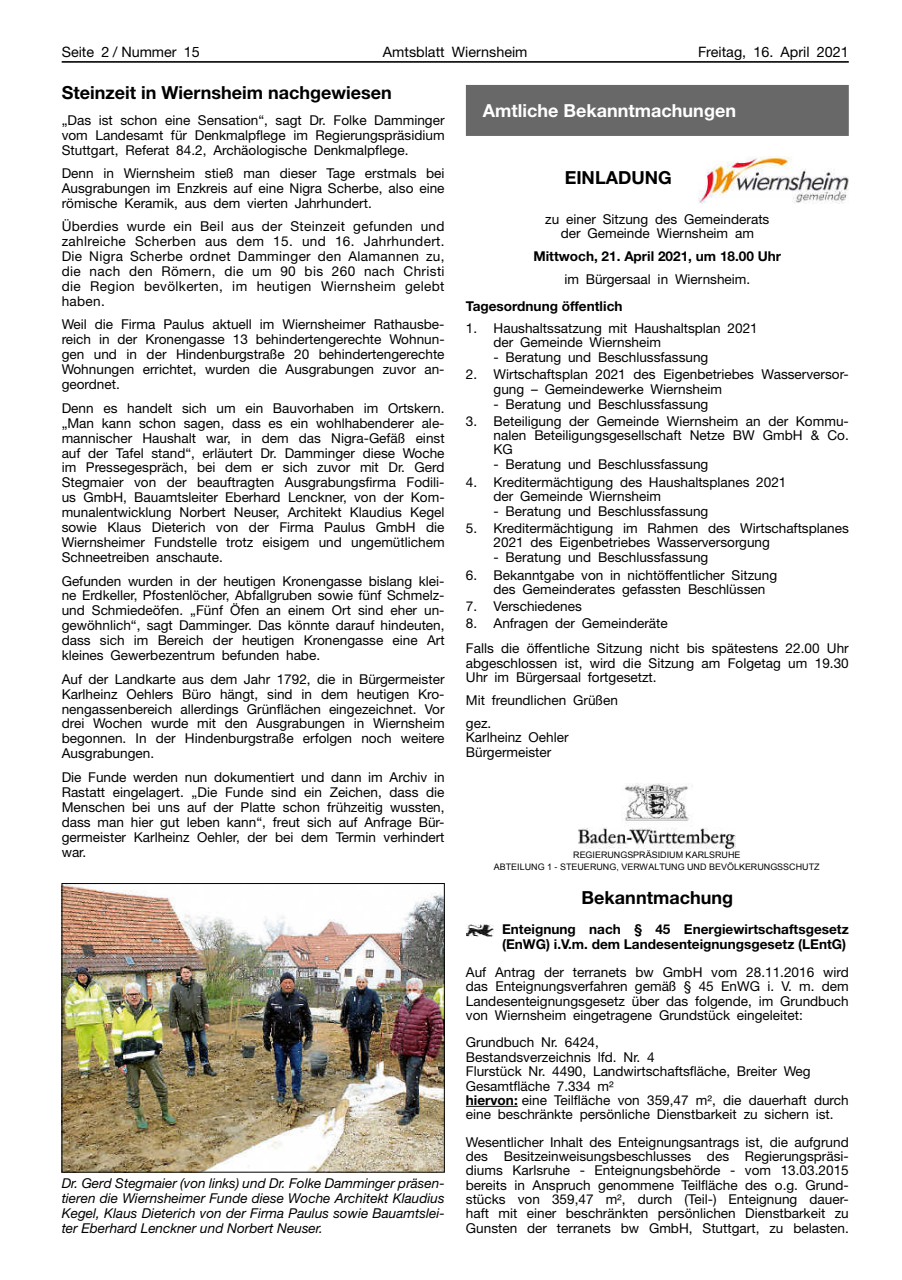
<style>
.page{position:relative;width:902px;height:1280px;background:#fff}
.page>*{position:absolute;margin:0;border:0;box-sizing:border-box;transform-origin:0 0}
.t1{font:700 18px "Helvetica Neue";color:#000}
.t2{font:700 18px "Helvetica Neue";color:#fff}
.t3{font:14.4px "Helvetica Neue";color:#000}
.t4{font:13.65px/15px "Helvetica Neue";color:#000;text-align:justify}
.t5{font:italic 13.65px/15px "Helvetica Neue";color:#000;text-align:justify}
.t6{font:700 13.65px/14.4px "Helvetica Neue";color:#000}
.t7{font:9px/11.9px "Arial";color:#030303;text-align:center}
.s1{font-weight:700}
</style>
<div class="page">
<hr style="left:62px;top:61px;width:786px;height:2px;background:#000">
<img style="left:64px;top:885px;width:378px;height:285px">
<div style="left:62px;top:883px;width:382px;height:289px;border:1px solid #000"></div>
<div style="left:466px;top:85px;width:382px;height:51px;background:#676867"></div>
<hr style="left:466px;top:1106px;width:51px;height:1px;background:#000">
<img style="left:698px;top:157px;width:150px;height:47px">
<img style="left:578px;top:784px;width:157px;height:65px">
<img style="left:466px;top:924px;width:27px;height:12px">
<p class="t3" style="left:62px;top:43px;width:140px">Seite 2 / Nummer 15</p>
<p class="t3" style="left:383px;top:43px;width:146px">Amtsblatt Wiernsheim</p>
<p class="t3" style="left:698px;top:43px;width:152px">Freitag, 16. April 2021</p>
<h1 class="t1" style="left:62px;top:82px;width:331px">Steinzeit in Wiernsheim nachgewiesen</h1>
<p class="t4" style="left:62px;top:112px;width:384px">„Das ist schon eine Sensation“, sagt Dr. Folke Damminger vom Landesamt für Denkmalpflege im Regierungspräsidium Stuttgart, Referat 84.2, Archäologische Denkmalpflege.</p>
<p class="t4" style="left:62px;top:165px;width:384px">Denn in Wiernsheim stieß man dieser Tage erstmals bei Ausgrabungen im Enzkreis auf eine Nigra Scherbe, also eine römische Keramik, aus dem vierten Jahrhundert.</p>
<p class="t4" style="left:62px;top:219px;width:384px">Überdies wurde ein Beil aus der Steinzeit gefunden und zahlreiche Scherben aus dem 15. und 16. Jahrhundert.<br>Die Nigra Scherbe ordnet Damminger den Alamannen zu, die nach den Römern, die um 90 bis 260 nach Christi die Region bevölkerten, im heutigen Wiernsheim gelebt haben.</p>
<p class="t4" style="left:62px;top:317px;width:384px">Weil die Firma Paulus aktuell im Wiernsheimer Rathausbe&shy;reich in der Kronengasse 13 behindertengerechte Wohnun&shy;gen und in der Hindenburgstraße 20 behindertengerechte Wohnungen errichtet, wurden die Ausgrabungen zuvor an&shy;geordnet.</p>
<p class="t4" style="left:62px;top:400px;width:384px">Denn es handelt sich um ein Bauvorhaben im Ortskern. „Man kann schon sagen, dass es ein wohlhabenderer ale&shy;mannischer Haushalt war, in dem das Nigra-Gefäß einst auf der Tafel stand“, erläutert Dr. Damminger diese Woche im Pressegespräch, bei dem er sich zuvor mit Dr. Gerd Stegmaier von der beauftragten Ausgrabungsfirma Fodili&shy;us GmbH, Bauamtsleiter Eberhard Lenckner, von der Kom&shy;munalentwicklung Norbert Neuser, Architekt Klaudius Kegel sowie Klaus Dieterich von der Firma Paulus GmbH die Wiernsheimer Fundstelle trotz eisigem und ungemütlichem Schneetreiben anschaute.</p>
<p class="t4" style="left:62px;top:573px;width:384px">Gefunden wurden in der heutigen Kronengasse bislang klei&shy;ne Erdkeller, Pfostenlöcher, Abfallgruben sowie fünf Schmelz&shy;und Schmiedeöfen. „Fünf Öfen an einem Ort sind eher un&shy;gewöhnlich“, sagt Damminger. Das könnte darauf hindeuten, dass sich im Bereich der heutigen Kronengasse eine Art kleines Gewerbezentrum befunden habe.</p>
<p class="t4" style="left:62px;top:671px;width:384px">Auf der Landkarte aus dem Jahr 1792, die in Bürgermeister Karlheinz Oehlers Büro hängt, sind in dem heutigen Kro&shy;nengassenbereich allerdings Grünflächen eingezeichnet. Vor drei Wochen wurde mit den Ausgrabungen in Wiernsheim begonnen. In der Hindenburgstraße erfolgen noch weitere Ausgrabungen.</p>
<p class="t4" style="left:62px;top:769px;width:384px">Die Funde werden nun dokumentiert und dann im Archiv in Rastatt eingelagert. „Die Funde sind ein Zeichen, dass die Menschen bei uns auf der Platte schon frühzeitig wussten, dass man hier gut leben kann“, freut sich auf Anfrage Bür&shy;germeister Karlheinz Oehler, der bei dem Termin verhindert war.</p>
<h1 class="t2" style="left:483px;top:100px;width:254px">Amtliche Bekanntmachungen</h1>
<h1 class="t1" style="left:564px;top:166px;width:108px">EINLADUNG</h1>
<p class="t4" style="left:545px;top:212px;width:226px;line-height:14.4px;text-align:center">zu einer Sitzung des Gemeinderats der Gemeinde Wiernsheim am</p>
<p class="t6" style="left:533px;top:249px;width:249px">Mittwoch, 21. April 2021, um 18.00 Uhr</p>
<p class="t4" style="left:564px;top:272px;width:187px">im Bürgersaal in Wiernsheim.</p>
<p class="t6" style="left:466px;top:299px;width:158px">Tagesordnung öffentlich</p>
<p class="t4" style="left:493px;top:320px;width:266px;line-height:14.4px;text-indent:-28px">1. Haushaltssatzung mit Haushaltsplan 2021 der Gemeinde Wiernsheim</p>
<p class="t4" style="left:493px;top:349px;width:216px">- Beratung und Beschlussfassung</p>
<p class="t4" style="left:493px;top:367px;width:357px;line-height:14.4px;text-indent:-28px">2. Wirtschaftsplan 2021 des Eigenbetriebes Wasserversor&shy;gung – Gemeindewerke Wiernsheim</p>
<p class="t4" style="left:493px;top:396px;width:216px">- Beratung und Beschlussfassung</p>
<p class="t4" style="left:493px;top:413px;width:357px;line-height:14.4px;text-indent:-28px">3. Beteiligung der Gemeinde Wiernsheim an der Kommu&shy;nalen Beteiligungsgesellschaft Netze BW GmbH &amp; Co.<br>KG</p>
<p class="t4" style="left:493px;top:457px;width:216px">- Beratung und Beschlussfassung</p>
<p class="t4" style="left:493px;top:474px;width:294px;line-height:14.4px;text-indent:-28px">4. Kreditermächtigung des Haushaltsplanes 2021 der Gemeinde Wiernsheim</p>
<p class="t4" style="left:493px;top:503px;width:216px">- Beratung und Beschlussfassung</p>
<p class="t4" style="left:493px;top:521px;width:357px;line-height:14.4px;text-indent:-28px">5. Kreditermächtigung im Rahmen des Wirtschaftsplanes<br>2021 des Eigenbetriebes Wasserversorgung</p>
<p class="t4" style="left:493px;top:550px;width:216px">- Beratung und Beschlussfassung</p>
<p class="t4" style="left:493px;top:567px;width:285px;line-height:14.4px;text-indent:-28px">6. Bekanntgabe von in nichtöffentlicher Sitzung des Gemeinderates gefassten Beschlüssen</p>
<p class="t4" style="left:466px;top:598px;width:117px">7. Verschiedenes</p>
<p class="t4" style="left:466px;top:611px;width:384px;line-height:25px">8. Anfragen der Gemeinderäte<br>Falls die öffentliche Sitzung nicht bis spätestens 22.00 Uhr</p>
<p class="t4" style="left:466px;top:655px;width:384px;line-height:14.4px">abgeschlossen ist, wird die Sitzung am Folgetag um 19.30<br>Uhr im Bürgersaal fortgesetzt.</p>
<p class="t4" style="left:466px;top:688px;width:154px;line-height:23px">Mit freundlichen Grüßen gez.</p>
<p class="t4" style="left:466px;top:730px;width:104px;line-height:14.4px">Karlheinz Oehler<br>Bürgermeister</p>
<p class="t7" style="left:494px;top:849px;width:327px">REGIERUNGSPRÄSIDIUM KARLSRUHE<br>ABTEILUNG 1 - STEUERUNG, VERWALTUNG UND BEVÖLKERUNGSSCHUTZ</p>
<h1 class="t1" style="left:581px;top:886px;width:153px">Bekanntmachung</h1>
<p class="t6" style="left:502px;top:922px;width:348px">Enteignung nach § 45 Energiewirtschaftsgesetz (EnWG) i.V.m. dem Landesenteignungsgesetz (LEntG)</p>
<p class="t4" style="left:466px;top:965px;width:384px;line-height:14.4px">Auf Antrag der terranets bw GmbH vom 28.11.2016 wird das Enteignungsverfahren gemäß § 45 EnWG i. V. m. dem Landesenteignungsgesetz über das folgende, im Grundbuch von Wiernsheim eingetragene Grundstück eingeleitet:</p>
<p class="t4" style="left:466px;top:1035px;width:384px;line-height:14.4px;text-align:left">Grundbuch Nr. 6424,<br>Bestandsverzeichnis lfd. Nr. 4<br>Flurstück Nr. 4490, Landwirtschaftsfläche, Breiter Weg Gesamtfläche 7.334 m²<br><span class="s1">hiervon:</span> eine Teilfläche von 359,47 m², die dauerhaft durch eine beschränkte persönliche Dienstbarkeit zu sichern ist.</p>
<p class="t4" style="left:466px;top:1134px;width:384px;line-height:14.4px">Wesentlicher Inhalt des Enteignungsantrags ist, die aufgrund des Besitzeinweisungsbeschlusses des Regierungspräsi&shy;diums Karlsruhe - Enteignungsbehörde - vom 13.03.2015 bereits in Anspruch genommene Teilfläche des o.g. Grund&shy;stücks von 359,47 m², durch (Teil-) Enteignung dauer&shy;haft mit einer beschränkten persönlichen Dienstbarkeit zu Gunsten der terranets bw GmbH, Stuttgart, zu belasten.</p>
<p class="t5" style="left:62px;top:1176px;width:384px">Dr. Gerd Stegmaier (von links) und Dr. Folke Damminger präsen&shy;tieren die Wiernsheimer Funde diese Woche Architekt Klaudius Kegel, Klaus Dieterich von der Firma Paulus sowie Bauamtslei&shy;ter Eberhard Lenckner und Norbert Neuser.</p>
</div>
